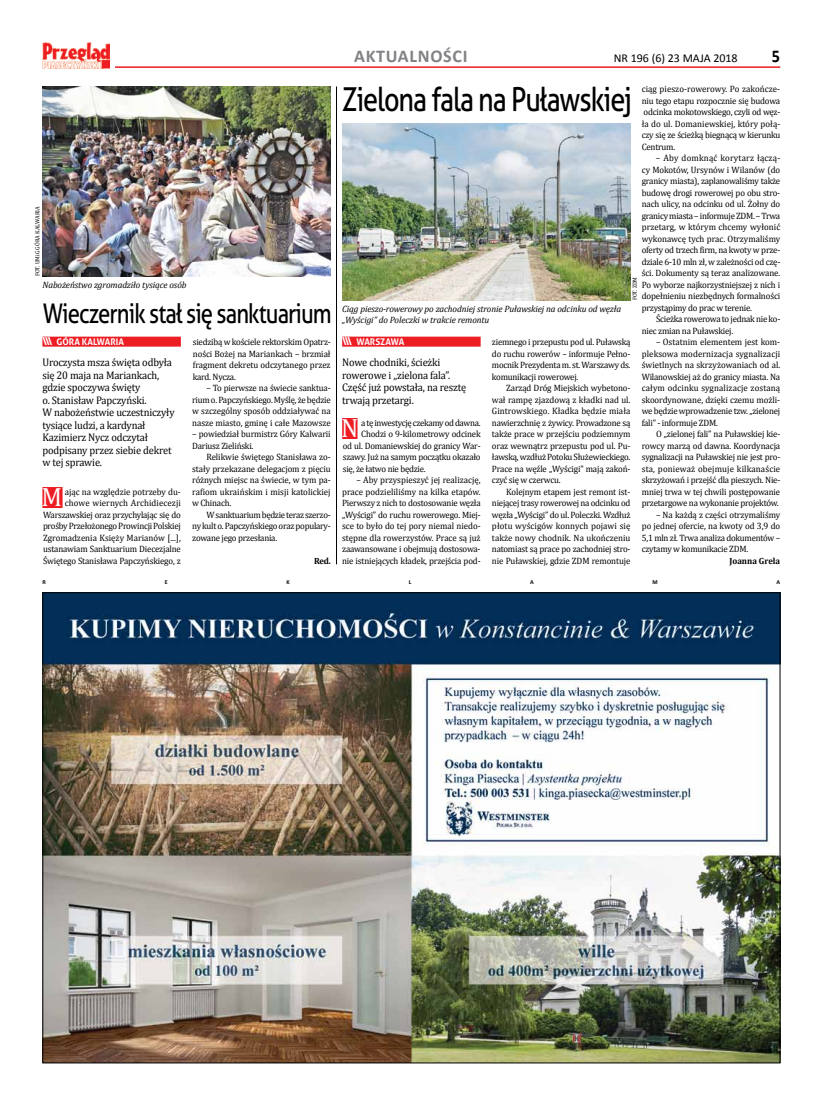
<style>
.page{position:relative;width:820px;height:1106px;background:#fff}
.page>*{position:absolute;margin:0;border:0;box-sizing:border-box;transform-origin:0 0}
.t1{font:33px "Aller";letter-spacing:-.04em;color:#000;scale:.82 1}
.t2{font:27px "Aller";letter-spacing:-.04em;color:#000;scale:.82 1}
.t3{font:26.5px "Cambria";color:#fff;scale:.96 1}
.t4{font:700 18px "Calibri";letter-spacing:.04em;color:#808285}
.t5{font:700 18px "Calibri";color:#000;scale:.9 1}
.t6{font:12px "Calibri";color:#000}
.t7{font:11px/12.5px "Cambria";letter-spacing:-.015em;color:#000;scale:.95 1}
.t8{font:9.2px/11.5px "Cambria";letter-spacing:-.025em;color:#000;text-align:justify;scale:.96 1}
.t9{font:italic 9.2px/11px "Cambria";letter-spacing:-.01em;color:#000}
.t10{font:700 9.2px "Aller";color:#fff;scale:.96 1}
.t11{font:700 9px "Cambria";color:#000;scale:.96 1}
.t12{font:6px "Cambria";color:#000;scale:.96 1}
.t13{font:700 6px "Calibri";color:#000}
.s1{font-size:11px}
</style>
<div class="page">
<hr style="left:43px;top:66px;width:737px;height:2px;background:#ed1d24">
<div style="left:43px;top:42px;width:71px;height:26px;background:#fff"></div>
<img style="left:43px;top:42px;width:67px;height:26px">
<img style="left:45px;top:594px;width:733px;height:467px">
<div style="left:342px;top:336px;width:138px;height:10px;background:#ed1d24"></div>
<div style="left:342px;top:418px;width:15px;height:21px;background:#ed1d24"></div>
<img style="left:342px;top:123px;width:288px;height:177px">
<img style="left:43px;top:86px;width:288px;height:190px">
<div style="left:42px;top:336px;width:139px;height:10px;background:#ed1d24"></div>
<div style="left:42px;top:487px;width:21px;height:21px;background:#ed1d24"></div>
<hr style="left:336px;top:86px;width:1px;height:478px;background:#000">
<p class="t12" style="left:34px;top:276px;width:74px;rotate:-90deg">Fot. UMiG GÓRA KALWARIA</p>
<p class="t9" style="left:42px;top:278px;width:145px">Nabożeństwo zgromadziło tysiące osób</p>
<h2 class="t2" style="left:43px;top:297px;width:354px">Wieczernik stał się sanktuarium</h2>
<p class="t10" style="left:42px;top:336px;width:86px"><span class="s1">\\\</span> GÓRA KALWARIA</p>
<p class="t7" style="left:42px;top:356px;width:141px">Uroczysta msza święta odbyła się 20 maja na Mariankach, gdzie spoczywa święty<br>o. Stanisław Papczyński.<br>W nabożeństwie uczestniczyły tysiące ludzi, a kardynał<br>Kazimierz Nycz odczytał podpisany przez siebie dekret w tej sprawie.</p>
<h3 class="t3" style="left:42px;top:481px;width:23px">M</h3>
<p class="t8" style="left:43px;top:486px;width:145px;text-align:right">ając na względzie potrzeby du&shy;chowe wiernych Archidiecezji Warszawskiej oraz przychylając się do prośby Przełożonego Prowincji Polskiej Zgromadzenia Księży Marianów [...], ustanawiam Sanktuarium Diecezjalne Świętego Stanisława Papczyńskiego, z</p>
<p class="t8" style="left:193px;top:336px;width:145px">siedzibą w kościele rektorskim Opatrz&shy;ności Bożej na Mariankach – brzmiał fragment dekretu odczytanego przez kard. Nycza.</p>
<p class="t8" style="left:192px;top:382px;width:146px;text-indent:14px">– To pierwsze na świecie sanktua&shy;rium o. Papczyńskiego. Myślę, że będzie w szczególny sposób oddziaływać na nasze miasto, gminę i całe Mazowsze</p>
<p class="t8" style="left:192px;top:428px;width:146px">– powiedział burmistrz Góry Kalwarii<br>Dariusz Zieliński.</p>
<p class="t8" style="left:192px;top:451px;width:146px;text-indent:14px">Relikwie świętego Stanisława zo&shy;stały przekazane delegacjom z pięciu różnych miejsc na świecie, w tym pa&shy;rafiom ukraińskim i misji katolickiej w Chinach.</p>
<p class="t8" style="left:192px;top:509px;width:146px;text-indent:14px">W sanktuarium będzie teraz szerzo&shy;ny kult o. Papczyńskiego oraz populary&shy;zowane jego przesłania.</p>
<p class="t11" style="left:314px;top:554px;width:19px">Red.</p>
<h3 class="t4" style="left:354px;top:45px;width:115px">AKTUALNOŚCI</h3>
<h3 class="t6" style="left:613px;top:51px;width:125px">NR 196 (6) 23 MAJA 2018</h3>
<h3 class="t5" style="left:771px;top:45px;width:11px">5</h3>
<p class="t8" style="left:641px;top:83px;width:146px">ciąg pieszo-rowerowy. Po zakończe&shy;niu tego etapu rozpocznie się budowa odcinka mokotowskiego, czyli od węz&shy;ła do ul. Domaniewskiej, który połą&shy;czy się ze ścieżką biegnącą w kierunku Centrum.</p>
<p class="t8" style="left:641px;top:152px;width:146px;text-indent:14px">– Aby domknąć korytarz łączą&shy;cy Mokotów, Ursynów i Wilanów (do granicy miasta), zaplanowaliśmy także budowę drogi rowerowej po obu stro&shy;nach ulicy, na odcinku od ul. Żołny do granicy miasta – informuje ZDM. – Trwa przetarg, w którym chcemy wyłonić wykonawcę tych prac. Otrzymaliśmy oferty od trzech firm, na kwoty w prze&shy;dziale 6-10 mln zł, w zależności od czę&shy;ści. Dokumenty są teraz analizowane.<br>Po wyborze najkorzystniejszej z nich i dopełnieniu niezbędnych formalności przystąpimy do prac w terenie.</p>
<p class="t8" style="left:641px;top:313px;width:146px;text-indent:14px">Ścieżka rowerowa to jednak nie ko&shy;niec zmian na Puławskiej.</p>
<p class="t8" style="left:641px;top:336px;width:146px;text-indent:14px">– Ostatnim elementem jest kom&shy;pleksowa modernizacja sygnalizacji świetlnych na skrzyżowaniach od al.<br>Wilanowskiej aż do granicy miasta. Na całym odcinku sygnalizacje zostaną skoordynowane, dzięki czemu możli&shy;we będzie wprowadzenie tzw. „zielonej fali” - informuje ZDM.</p>
<p class="t8" style="left:641px;top:428px;width:146px;text-indent:14px">O „zielonej fali” na Puławskiej kie&shy;rowcy marzą od dawna. Koordynacja sygnalizacji na Puławskiej nie jest pro&shy;sta, ponieważ obejmuje kilkanaście skrzyżowań i przejść dla pieszych. Nie&shy;mniej trwa w tej chwili postępowanie przetargowe na wykonanie projektów.</p>
<p class="t8" style="left:641px;top:509px;width:146px;text-indent:14px">– Na każdą z części otrzymaliśmy po jednej ofercie, na kwoty od 3,9 do 5,1 mln zł. Trwa analiza dokumentów – czytamy w komunikacie ZDM.</p>
<p class="t11" style="left:729px;top:554px;width:54px">Joanna Grela</p>
<h1 class="t1" style="left:342px;top:79px;width:355px">Zielona fala na Puławskiej</h1>
<p class="t12" style="left:631px;top:300px;width:26px;rotate:-90deg">Fot. ZDM</p>
<p class="t9" style="left:342px;top:302px;width:280px">Ciąg pieszo-rowerowy po zachodniej stronie Puławskiej na odcinku od węzła „Wyścigi” do Poleczki w trakcie remontu</p>
<p class="t10" style="left:342px;top:336px;width:66px"><span class="s1">\\\</span> WARSZAWA</p>
<p class="t7" style="left:342px;top:356px;width:132px">Nowe chodniki, ścieżki rowerowe i „zielona fala”.<br>Część już powstała, na resztę trwają przetargi.</p>
<h3 class="t3" style="left:341px;top:412px;width:20px">N</h3>
<p class="t8" style="left:361px;top:417px;width:126px">a tę inwestycję czekamy od dawna.</p>
<p class="t8" style="left:492px;top:336px;width:146px">ziemnego i przepustu pod ul. Puławską do ruchu rowerów – informuje Pełno&shy;mocnik Prezydenta m. st. Warszawy ds. komunikacji rowerowej.</p>
<p class="t8" style="left:492px;top:382px;width:146px;text-indent:14px">Zarząd Dróg Miejskich wybetono&shy;wał rampę zjazdową z kładki nad ul.<br>Gintrowskiego. Kładka będzie miała nawierzchnię z żywicy. Prowadzone są także prace w przejściu podziemnym oraz wewnątrz przepustu pod ul. Pu&shy;ławską, wzdłuż Potoku Służewieckiego.<br>Prace na węźle „Wyścigi” mają zakoń&shy;czyć się w czerwcu.</p>
<p class="t8" style="left:492px;top:486px;width:146px;text-indent:14px">Kolejnym etapem jest remont ist&shy;niejącej trasy rowerowej na odcinku od węzła „Wyścigi” do ul. Poleczki. Wzdłuż płotu wyścigów konnych pojawi się także nowy chodnik. Na ukończeniu natomiast są prace po zachodniej stro&shy;nie Puławskiej, gdzie ZDM remontuje</p>
<p class="t8" style="left:361px;top:428px;width:126px">Chodzi o 9-kilometrowy odcinek</p>
<p class="t8" style="left:342px;top:440px;width:145px">od ul. Domaniewskiej do granicy War-</p>
<p class="t8" style="left:342px;top:451px;width:145px">szawy. Już na samym początku okazało</p>
<p class="t8" style="left:342px;top:463px;width:88px">się, że łatwo nie będzie.</p>
<p class="t8" style="left:342px;top:474px;width:146px;text-indent:14px">– Aby przyspieszyć jej realizację, prace podzieliliśmy na kilka etapów.<br>Pierwszy z nich to dostosowanie węzła „Wyścigi” do ruchu rowerowego. Miej&shy;sce to było do tej pory niemal niedo&shy;stępne dla rowerzystów. Prace są już zaawansowane i obejmują dostosowa&shy;nie istniejących kładek, przejścia pod-</p>
<p class="t13" style="left:43px;top:578px;width:5px">R</p>
<p class="t13" style="left:165px;top:578px;width:4px">E</p>
<p class="t13" style="left:286px;top:578px;width:5px">K</p>
<p class="t13" style="left:408px;top:578px;width:4px">L</p>
<p class="t13" style="left:530px;top:578px;width:5px">A</p>
<p class="t13" style="left:652px;top:578px;width:7px">M</p>
<p class="t13" style="left:776px;top:578px;width:5px">A</p>
</div>
